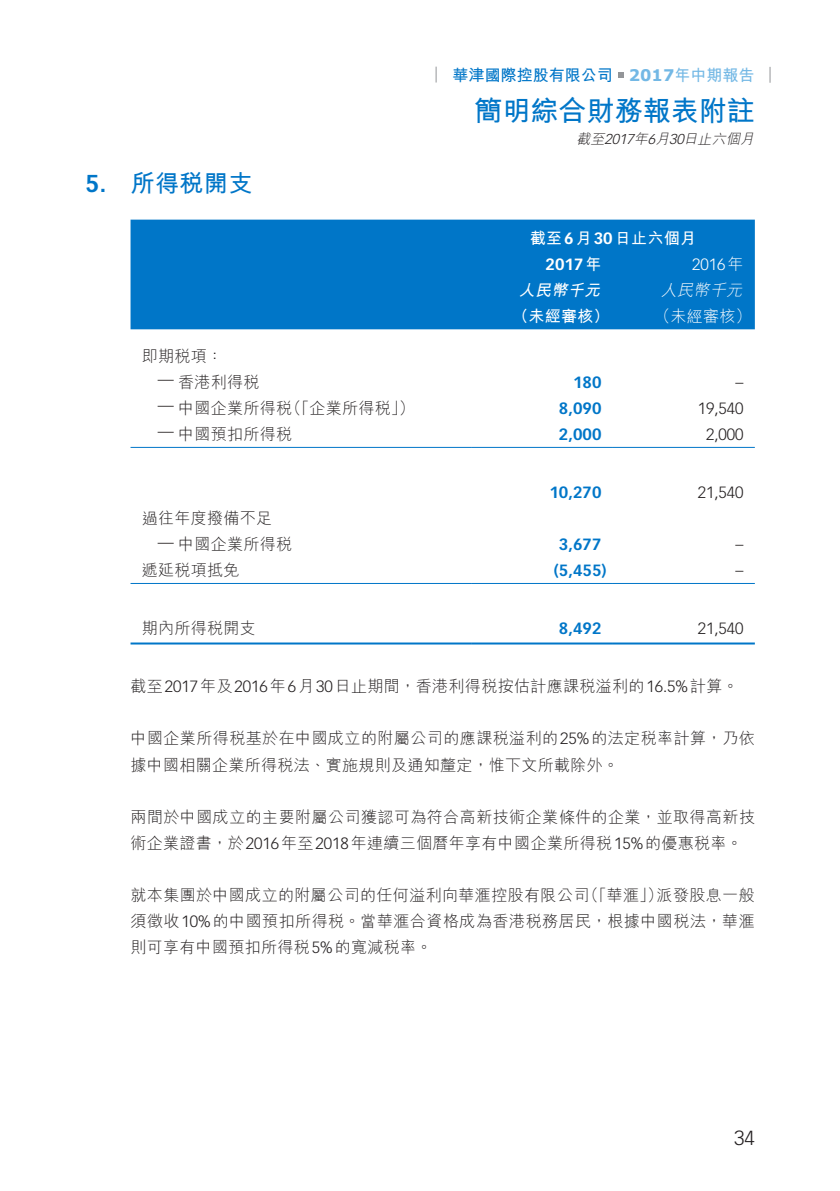
<style>
.page{position:relative;width:840px;height:1191px;background:#fff}
.page>*{position:absolute;margin:0;border:0;box-sizing:border-box;transform-origin:0 0}
.t1{font:700 28px "M Hei HK";color:#0076c8}
.t2{font:700 24px "M Hei HK";letter-spacing:.02em;color:#0076c8}
.t3{font:700 24px "Vectora LT Std";color:#0076c8}
.t4{font:300 20px "Vectora LT Std";color:#231f20}
.t5{font:300 16px/26px "M Hei HK";letter-spacing:.02em;color:#231f20}
.t6{font:700 16px "Vectora LT Std";color:#0076c8}
.t7{font:300 16px "Vectora LT Std";color:#231f20}
.t8{font:700 16px "M Hei HK";letter-spacing:.02em;color:#fff}
.t9{font:700 16px "M Hei HK";color:#0076c8}
.t10{font:700 16px "M Hei HK";color:#73b8e5}
.t11{font:300 16px "M Hei HK";color:#fff}
.t12{font:300 16px "Vectora LT Std";color:#fff}
.t13{font:700 16px "Vectora LT Std";color:#fff}
.t14{font:italic 300 16px "M Hei HK";color:#fff}
.t15{font:italic 700 16px "M Hei HK";color:#fff}
.t16{font:italic 300 14px "M Hei HK";color:#231f20}
.t17{font:italic 300 14px "Vectora LT Std";color:#231f20}
.s1{font-family:"Verdana"}
.s2{font-family:"Vectora LT Std"}
.s3{font-family:"M Hei HK"}
</style>
<div class="page">
<svg style="left:769px;top:67px;width:1px;height:16px"></svg>
<svg style="left:618px;top:73px;width:5px;height:5px"></svg>
<svg style="left:435px;top:67px;width:1px;height:15px"></svg>
<div style="left:130px;top:220px;width:624px;height:109px;background:#0076c8"></div>
<hr style="left:130px;top:447px;width:341px;height:1px;background:#0076c8">
<hr style="left:471px;top:447px;width:141px;height:1px;background:#0076c8">
<hr style="left:612px;top:447px;width:142px;height:1px;background:#0076c8">
<hr style="left:130px;top:583px;width:341px;height:1px;background:#0076c8">
<hr style="left:471px;top:583px;width:141px;height:1px;background:#0076c8">
<hr style="left:612px;top:583px;width:142px;height:1px;background:#0076c8">
<hr style="left:130px;top:642px;width:341px;height:2px;background:#0076c8">
<hr style="left:471px;top:642px;width:141px;height:2px;background:#0076c8">
<hr style="left:612px;top:642px;width:142px;height:2px;background:#0076c8">
<h2 class="t3" style="left:85px;top:168px;width:23px">5.</h2>
<p class="t9" style="left:452px;top:63px;width:161px">華津國際控股有限公司</p>
<p class="t10" style="left:628px;top:63px;width:127px"><span class="s1">2017</span>年中期報告</p>
<h1 class="t1" style="left:474px;top:91px;width:281px">簡明綜合財務報表附註</h1>
<p class="t16" style="left:683px;top:131px;width:74px">日止六個月</p>
<p class="t16" style="left:633px;top:131px;width:18px">年</p>
<p class="t16" style="left:576px;top:131px;width:32px">截至</p>
<p class="t16" style="left:647px;top:131px;width:26px">月<span class="s2">6</span></p>
<p class="t17" style="left:604px;top:131px;width:34px">2017</p>
<p class="t17" style="left:668px;top:131px;width:20px">30</p>
<h2 class="t2" style="left:130px;top:165px;width:123px">所得稅開支</h2>
<p class="t8" style="left:529px;top:226px;width:168px">截至<span class="s2">6</span>月<span class="s2">30</span>日止六個月</p>
<p class="t12" style="left:691px;top:255px;width:53px">2016 <span class="s3">年</span></p>
<p class="t13" style="left:545px;top:254px;width:57px">2017<span class="s3">年</span></p>
<p class="t15" style="left:518px;top:278px;width:87px">人民幣千元</p>
<p class="t14" style="left:660px;top:281px;width:86px">人民幣千元</p>
<p class="t8" style="left:512px;top:304px;width:98px">（未經審核）</p>
<p class="t11" style="left:654px;top:307px;width:98px">（未經審核(</p>
<p class="t5" style="left:142px;top:343px;width:82px">即期稅項：</p>
<p class="t5" style="left:178px;top:369px;width:83px">香港利得稅</p>
<p class="t7" style="left:158px;top:370px;width:17px">—</p>
<p class="t6" style="left:573px;top:372px;width:30px">180</p>
<p class="t7" style="left:735px;top:373px;width:9px">–</p>
<p class="t5" style="left:285px;top:395px;width:131px">（「企業所得稅 (「</p>
<p class="t5" style="left:178px;top:395px;width:115px">中國企業所得稅</p>
<p class="t7" style="left:158px;top:396px;width:17px">—</p>
<p class="t6" style="left:558px;top:398px;width:44px">8,090</p>
<p class="t7" style="left:697px;top:399px;width:47px">19,540</p>
<p class="t5" style="left:178px;top:421px;width:115px">中國預扣所得稅</p>
<p class="t7" style="left:158px;top:422px;width:17px">—</p>
<p class="t6" style="left:558px;top:424px;width:44px">2,000</p>
<p class="t7" style="left:705px;top:425px;width:39px">2,000</p>
<p class="t6" style="left:549px;top:482px;width:54px">10,270</p>
<p class="t7" style="left:697px;top:483px;width:47px">21,540</p>
<p class="t5" style="left:142px;top:505px;width:132px">過往年度撥備不足</p>
<p class="t5" style="left:178px;top:531px;width:115px">中國企業所得稅</p>
<p class="t7" style="left:158px;top:532px;width:17px">—</p>
<p class="t6" style="left:558px;top:534px;width:44px">3,677</p>
<p class="t7" style="left:735px;top:535px;width:9px">–</p>
<p class="t5" style="left:142px;top:557px;width:99px">遞延稅項抵免</p>
<p class="t6" style="left:553px;top:560px;width:54px">)5,455(</p>
<p class="t7" style="left:735px;top:561px;width:9px">–</p>
<p class="t5" style="left:142px;top:615px;width:115px">期內所得稅開支</p>
<p class="t6" style="left:558px;top:618px;width:44px">8,492</p>
<p class="t7" style="left:697px;top:619px;width:47px">21,540</p>
<p class="t5" style="left:130px;top:673px;width:609px">截至<span class="s2">2017</span>年及<span class="s2">2016</span>年<span class="s2">6</span>月<span class="s2">30</span>日止期間，香港利得稅按估計應課稅溢利的<span class="s2">16.5%</span>計算。</p>
<p class="t5" style="left:130px;top:725px;width:625px">中國企業所得稅基於在中國成立的附屬公司的應課稅溢利的<span class="s2">25%</span>的法定稅率計算，乃依據中國相關企業所得稅法、實施規則及通知釐定，惟下文所載除外。</p>
<p class="t5" style="left:130px;top:803px;width:625px">兩間於中國成立的主要附屬公司獲認可為符合高新技術企業條件的企業，並取得高新技術企業證書，於<span class="s2">2016</span>年至<span class="s2">2018</span>年連續三個曆年享有中國企業所得稅<span class="s2">15%</span>的優惠稅率。</p>
<p class="t5" style="left:656px;top:881px;width:99px">派發股息一般</p>
<p class="t5" style="left:582px;top:881px;width:82px">（「華滙」）</p>
<p class="t5" style="left:130px;top:881px;width:625px">就本集團於中國成立的附屬公司的任何溢利向華滙控股有限公司<br>須徵收<span class="s2">10%</span>的中國預扣所得稅。當華滙合資格成為香港稅務居民，根據中國稅法，華滙則可享有中國預扣所得稅<span class="s2">5%</span>的寬減稅率。</p>
<p class="t4" style="left:733px;top:1126px;width:22px">34</p>
</div>
